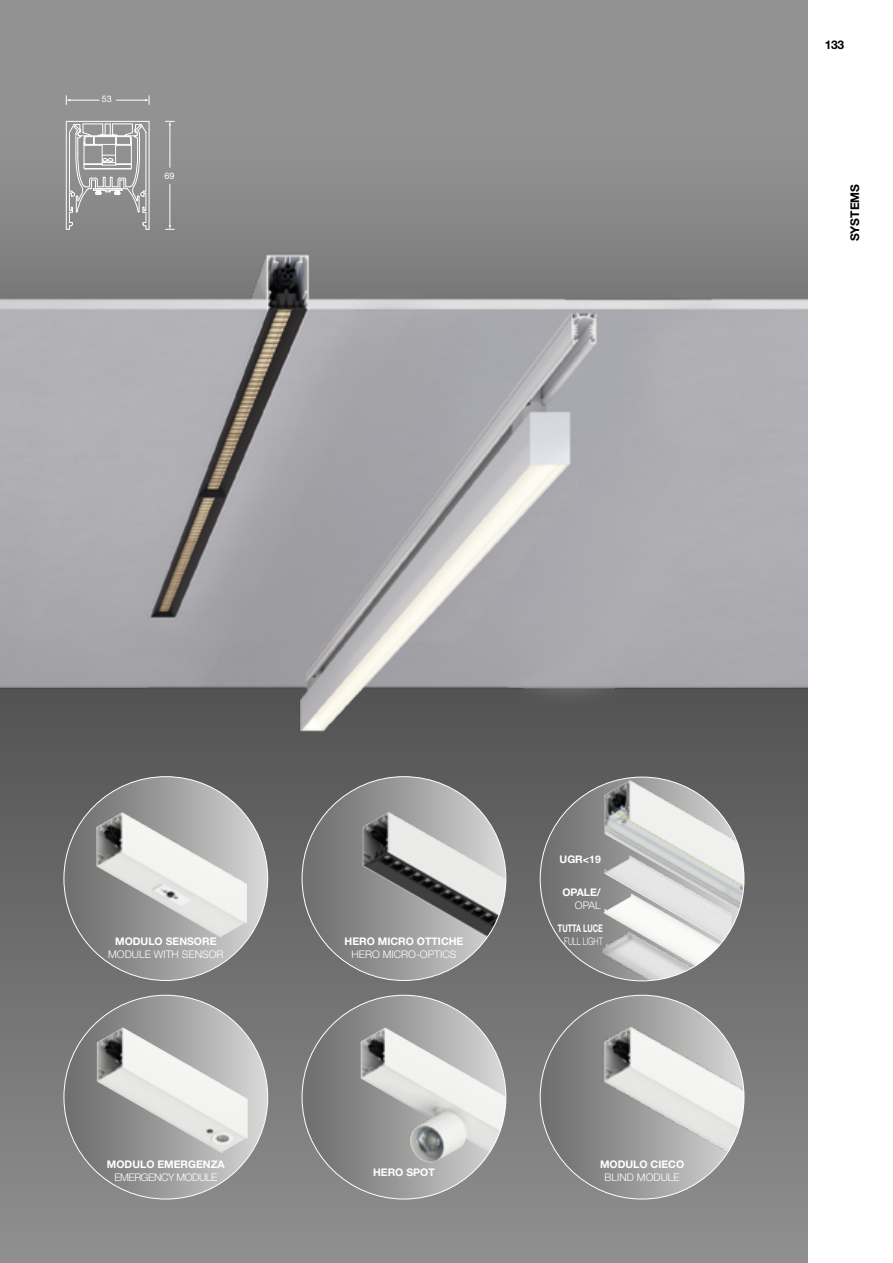
<style>
.page{position:relative;width:893px;height:1263px;background:#fff}
.page>*{position:absolute;margin:0;border:0;box-sizing:border-box;transform-origin:0 0}
.t1{font:700 12px "Helvetica Neue LT Std";color:#000}
.t2{font:700 10.5px "Helvetica Neue LT Std";color:#fff}
.t3{font:300 10.5px "Helvetica Neue LT Std";color:#fff}
.t4{font:300 10.5px "Helvetica Neue LT Std";letter-spacing:-.04em;color:#fff}
.t5{font:700 10.5px "Helvetica Neue LT Std";color:#fff;scale:.69 1}
.t6{font:300 10.5px "Helvetica Neue LT Std";color:#fff;scale:.69 1}
.t7{font:9px "Helvetica Neue LT Std";color:#fff}
</style>
<div class="page">
<div style="left:0;top:0;width:808px;height:1263px;background:#929292"></div>
<div style="left:0;top:128px;width:808px;height:374px;background:#8b8b8b"></div>
<img style="left:0;top:251px;width:808px;height:949px">
<hr style="left:149px;top:121px;width:1px;height:108px;background:#fff">
<hr style="left:66px;top:121px;width:83px;height:1px;background:#fff">
<hr style="left:66px;top:121px;width:1px;height:108px;background:#fff">
<svg style="left:66px;top:124px;width:83px;height:106px"></svg>
<hr style="left:116px;top:100px;width:30px;height:1px;background:#fff">
<svg style="left:145px;top:96px;width:5px;height:9px"></svg>
<svg style="left:66px;top:96px;width:33px;height:9px"></svg>
<hr style="left:170px;top:184px;width:1px;height:42px;background:#fff">
<svg style="left:165px;top:225px;width:9px;height:5px"></svg>
<hr style="left:170px;top:125px;width:1px;height:42px;background:#fff">
<svg style="left:165px;top:121px;width:9px;height:4px"></svg>
<div style="left:64px;top:777px;width:204px;height:203px;background:linear-gradient(to right,#696968,#d8d8d8);border-radius:102px"></div>
<img style="left:96px;top:812px;width:151px;height:126px">
<div style="left:302px;top:777px;width:204px;height:203px;background:linear-gradient(to right,#6a6a69,#d7d7d6);border-radius:102px"></div>
<img style="left:362px;top:811px;width:144px;height:126px">
<svg style="left:540px;top:777px;width:204px;height:204px"></svg>
<img style="left:604px;top:780px;width:140px;height:131px">
<img style="left:603px;top:854px;width:129px;height:87px">
<img style="left:603px;top:893px;width:117px;height:35px">
<img style="left:556px;top:928px;width:175px;height:53px">
<svg style="left:64px;top:995px;width:204px;height:204px"></svg>
<img style="left:97px;top:1027px;width:151px;height:126px">
<svg style="left:302px;top:995px;width:204px;height:204px"></svg>
<img style="left:361px;top:1027px;width:145px;height:137px">
<svg style="left:540px;top:995px;width:204px;height:204px;background:#7a7979"></svg>
<img style="left:564px;top:995px;width:180px;height:204px">
<p class="t7" style="left:102px;top:94px;width:12px">53</p>
<p class="t7" style="left:165px;top:171px;width:12px">69</p>
<p class="t1" style="left:825px;top:37px;width:21px">133</p>
<p class="t1" style="left:847px;top:241px;width:59px;rotate:-90deg">SYSTEMS</p>
<p class="t2" style="left:115px;top:935px;width:103px">MODULO SENSORE</p>
<p class="t3" style="left:108px;top:948px;width:117px">MODULE WITH SENSOR</p>
<p class="t2" style="left:107px;top:1158px;width:119px">MODULO EMERGENZA</p>
<p class="t4" style="left:114px;top:1171px;width:104px">EMERGENCY MODULE</p>
<p class="t2" style="left:345px;top:935px;width:120px">HERO MICRO OTTICHE</p>
<p class="t3" style="left:351px;top:948px;width:107px">HERO MICRO-OPTICS</p>
<p class="t2" style="left:373px;top:1166px;width:63px">HERO SPOT</p>
<p class="t2" style="left:560px;top:852px;width:43px">UGR&lt;19</p>
<p class="t2" style="left:562px;top:886px;width:40px">OPALE/</p>
<p class="t3" style="left:575px;top:899px;width:27px">OPAL</p>
<p class="t5" style="left:558px;top:922px;width:66px">TUTTA LUCE</p>
<p class="t6" style="left:564px;top:935px;width:58px">FULL LIGHT</p>
<p class="t2" style="left:600px;top:1158px;width:86px">MODULO CIECO</p>
<p class="t3" style="left:604px;top:1171px;width:77px">BLIND MODULE</p>
</div>
